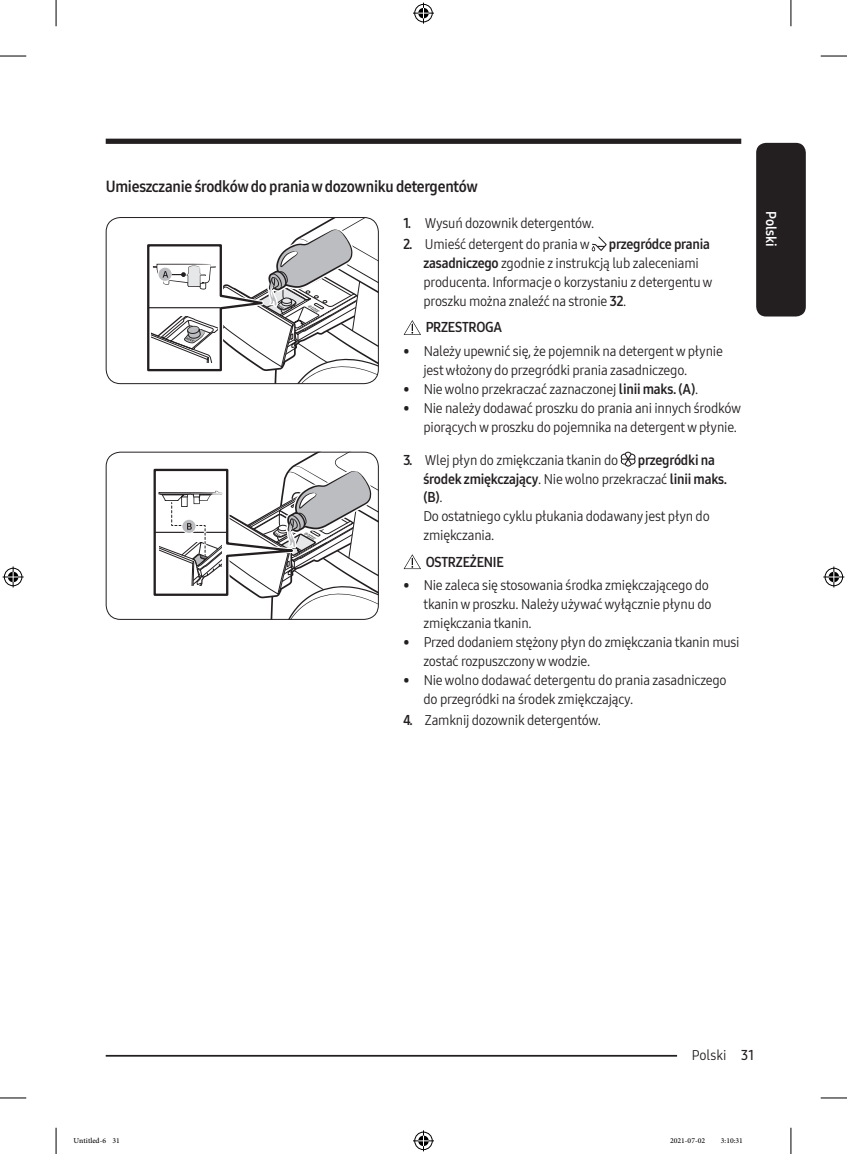
<style>
.page{position:relative;width:847px;height:1154px;background:#fff}
.page>*{position:absolute;margin:0;border:0;box-sizing:border-box;transform-origin:0 0}
.t1{font:15.75px "Samsung One 700 C";letter-spacing:-.015em;color:#231f20}
.UL_LI_following_P{font:14px/18.9px "Samsung One 400 C";letter-spacing:-.015em;color:#231f20}
.DL_DT_Icon{font:14px/18.9px "Samsung One 700 C";letter-spacing:-.015em;color:#231f20}
.t2{font:14px "Samsung One 700 C";color:#fff}
.t3{font:10.5px "Adobe Arabic";color:#000}
.s1{font-family:"Samsung One 700 C"}
.s2{font-family:"Samsung One 400 C"}
.s3{font-family:"Samsung One 600 C"}
</style>
<div class="page">
<div style="left:755px;top:143px;width:50px;height:173px;background:#231f20;border-radius:10px"></div>
<div style="left:106px;top:139px;width:635px;height:5px;background:#231f20"></div>
<hr style="left:106px;top:1055px;width:605px;height:1px;background:#231f20">
<div style="left:676px;top:1045px;width:65px;height:17px;background:#fff"></div>
<svg style="left:147px;top:218px;width:231px;height:166px"></svg>
<hr style="left:148px;top:307px;width:72px;height:1px;background:#231f20">
<div style="left:106px;top:217px;width:272px;height:167px;border:1px solid #231f20;border-radius:14px"></div>
<svg style="left:591px;top:236px;width:15px;height:15px"></svg>
<svg style="left:403px;top:320px;width:18px;height:15px"></svg>
<svg style="left:153px;top:452px;width:225px;height:168px"></svg>
<div style="left:106px;top:452px;width:272px;height:168px;border:1px solid #231f20;border-radius:14px"></div>
<svg style="left:620px;top:452px;width:15px;height:15px"></svg>
<svg style="left:403px;top:554px;width:18px;height:15px"></svg>
<svg style="left:0;top:56px;width:26px;height:1px"></svg>
<svg style="left:820px;top:56px;width:26px;height:1px"></svg>
<svg style="left:0;top:1097px;width:26px;height:1px"></svg>
<svg style="left:820px;top:1097px;width:26px;height:1px"></svg>
<svg style="left:56px;top:0;width:1px;height:26px"></svg>
<svg style="left:56px;top:1128px;width:1px;height:26px"></svg>
<svg style="left:790px;top:0;width:1px;height:26px"></svg>
<svg style="left:790px;top:1128px;width:1px;height:26px"></svg>
<svg style="left:413px;top:3px;width:21px;height:21px"></svg>
<svg style="left:413px;top:1130px;width:21px;height:21px"></svg>
<svg style="left:3px;top:566px;width:21px;height:21px"></svg>
<svg style="left:823px;top:566px;width:21px;height:21px"></svg>
<h3 class="t1" style="left:106px;top:176px;width:373px">Umieszczanie środków do prania w dozowniku detergentów</h3>
<p class="UL_LI_following_P" style="left:403px;top:213px;width:192px"><span class="s1">1.</span> Wysuń dozownik detergentów.</p>
<p class="UL_LI_following_P" style="left:403px;top:235px;width:187px"><span class="s1">2.</span> Umieść detergent do prania w</p>
<p class="UL_LI_following_P" style="left:423px;top:235px;width:290px;text-indent:185px"><span class="s1">przegródce prania zasadniczego</span> zgodnie z instrukcją lub zaleceniami producenta. Informacje o korzystaniu z detergentu w proszku można znaleźć na stronie <span class="s1">32</span>.</p>
<p class="DL_DT_Icon" style="left:425px;top:318px;width:78px">PRZESTROGA</p>
<p class="UL_LI_following_P" style="left:423px;top:342px;width:301px;text-indent:-20px">• Należy upewnić się, że pojemnik na detergent w płynie jest włożony do przegródki prania zasadniczego.</p>
<p class="UL_LI_following_P" style="left:403px;top:379px;width:296px">• Nie wolno przekraczać zaznaczonej <span class="s1">linii maks. (A)</span>.</p>
<p class="UL_LI_following_P" style="left:403px;top:398px;width:339px;text-align:right">• Nie należy dodawać proszku do prania ani innych środków piorących w proszku do pojemnika na detergent w płynie.</p>
<p class="UL_LI_following_P" style="left:403px;top:450px;width:216px"><span class="s1">3.</span> Wlej płyn do zmiękczania tkanin do</p>
<p class="DL_DT_Icon" style="left:423px;top:450px;width:305px;text-indent:214px">przegródki na środek zmiękczający<span class="s2">. Nie wolno przekraczać</span> linii maks. (B)<span class="s2">.</span></p>
<p class="UL_LI_following_P" style="left:423px;top:507px;width:288px">Do ostatniego cyklu płukania dodawany jest płyn do zmiękczania.</p>
<p class="DL_DT_Icon" style="left:425px;top:552px;width:79px">OSTRZEŻENIE</p>
<p class="UL_LI_following_P" style="left:423px;top:576px;width:289px;text-indent:-20px">• Nie zaleca się stosowania środka zmiękczającego do tkanin w proszku. Należy używać wyłącznie płynu do zmiękczania tkanin.</p>
<p class="UL_LI_following_P" style="left:423px;top:632px;width:317px;text-indent:-20px">• Przed dodaniem stężony płyn do zmiękczania tkanin musi zostać rozpuszczony w wodzie.</p>
<p class="UL_LI_following_P" style="left:423px;top:670px;width:304px;text-indent:-20px">• Nie wolno dodawać detergentu do prania zasadniczego do przegródki na środek zmiękczający.</p>
<p class="UL_LI_following_P" style="left:403px;top:711px;width:199px"><span class="s1">4.</span> Zamknij dozownik detergentów.</p>
<p class="t2" style="left:780px;top:211px;width:37px;rotate:90deg">Polski</p>
<p class="UL_LI_following_P" style="left:691px;top:1045px;width:64px">Polski <span class="s3">31</span></p>
<p class="t3" style="left:74px;top:1133px;width:48px">Untitled-6 31</p>
<p class="t3" style="left:669px;top:1133px;width:37px">2021-07-02</p>
<p class="t3" style="left:720px;top:1133px;width:24px">3:10:31</p>
</div>
